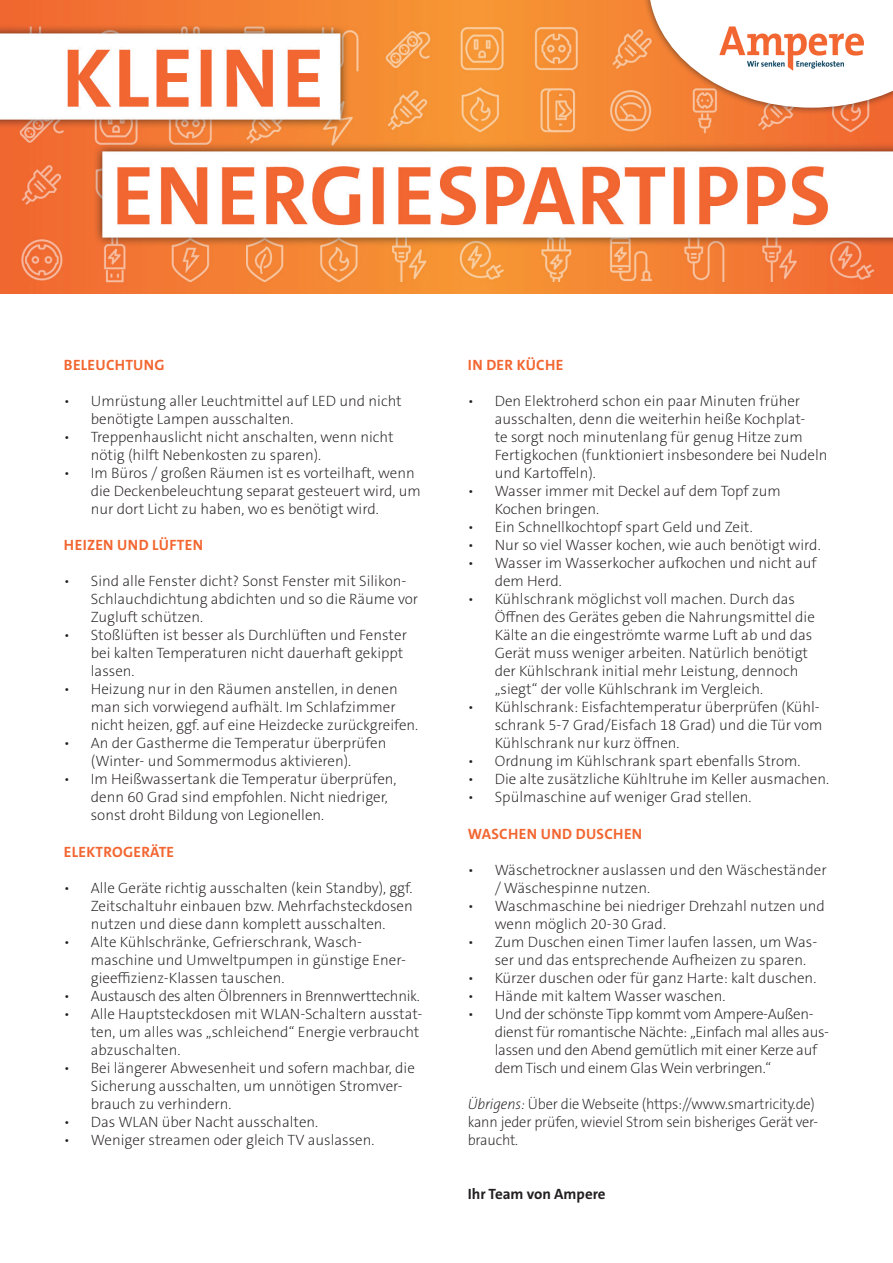
<style>
.page{position:relative;width:893px;height:1263px;background:#fff}
.page>*{position:absolute;margin:0;border:0;box-sizing:border-box;transform-origin:0 0}
.t1{font:200 15px/18px "The Sans C5";color:#231f20}
.t2{font:200 15px/18px "The Sans C5";letter-spacing:-.02em;color:#231f20}
.t3{font:200 15px/18px "The Sans C5";color:#231f20;scale:.96 1}
.t4{font:700 15px "The Sans C5";letter-spacing:.02em;color:#f26631}
.t5{font:700 15px "The Sans C5";color:#231f20}
.s1{font-style:italic}
</style>
<div class="page">
<img style="left:0;top:0;width:893px;height:293px">
<div style="left:641px;top:0;width:252px;height:115px;background:#231f20;opacity:.6"></div>
<svg style="left:648px;top:0;width:245px;height:108px"></svg>
<img style="left:720px;top:27px;width:143px;height:43px">
<p class="t4" style="left:64px;top:356px;width:102px">BELEUCHTUNG</p>
<p class="t1" style="left:91px;top:392px;width:312px;text-indent:-27px">• Umrüstung aller Leuchtmittel auf LED und nicht benötigte Lampen ausschalten.</p>
<p class="t1" style="left:91px;top:428px;width:304px;text-indent:-27px">• Treppenhauslicht nicht anschalten, wenn nicht nötig (hilft Nebenkosten zu sparen).</p>
<p class="t1" style="left:91px;top:464px;width:332px;text-indent:-27px">• Im Büros / großen Räumen ist es vorteilhaft, wenn die Deckenbeleuchtung separat gesteuert wird, um nur dort Licht zu haben, wo es benötigt wird.</p>
<p class="t4" style="left:64px;top:536px;width:141px">HEIZEN UND LÜFTEN</p>
<p class="t1" style="left:91px;top:572px;width:329px;text-indent:-27px">• Sind alle Fenster dicht? Sonst Fenster mit Silikon-<br>Schlauchdichtung abdichten und so die Räume vor<br>Zugluft schützen.</p>
<p class="t1" style="left:91px;top:626px;width:318px;text-indent:-27px">• Stoßlüften ist besser als Durchlüften und Fenster bei kalten Temperaturen nicht dauerhaft gekippt lassen.</p>
<p class="t1" style="left:91px;top:680px;width:329px;text-indent:-27px">• Heizung nur in den Räumen anstellen, in denen man sich vorwiegend aufhält. Im Schlafzimmer nicht heizen, ggf. auf eine Heizdecke zurückgreifen.</p>
<p class="t1" style="left:64px;top:734px;width:324px;text-align:center">• An der Gastherme die Temperatur überprüfen (Winter- und Sommermodus aktivieren).</p>
<p class="t1" style="left:91px;top:770px;width:307px;text-indent:-27px">• Im Heißwassertank die Temperatur überprüfen, denn 60 Grad sind empfohlen. Nicht niedriger, sonst droht Bildung von Legionellen.</p>
<p class="t4" style="left:64px;top:842px;width:112px">ELEKTROGERÄTE</p>
<p class="t1" style="left:91px;top:878px;width:323px;text-align:justify;text-indent:-27px">• Alle Geräte richtig ausschalten (kein Standby), ggf.<br>Zeitschaltuhr einbauen bzw. Mehrfachsteckdosen nutzen und diese dann komplett ausschalten.</p>
<p class="t1" style="left:91px;top:932px;width:317px;text-indent:-27px">• Alte Kühlschränke, Gefrierschrank, Wasch&shy;maschine und Umweltpumpen in günstige Ener&shy;gieeffizienz-Klassen tauschen.</p>
<p class="t2" style="left:64px;top:986px;width:358px">• Austausch des alten Ölbrenners in Brennwerttechnik.</p>
<p class="t1" style="left:91px;top:1004px;width:333px;text-indent:-27px">• Alle Hauptsteckdosen mit WLAN-Schaltern ausstat&shy;ten, um alles was „schleichend“ Energie verbraucht abzuschalten.</p>
<p class="t1" style="left:91px;top:1058px;width:326px;text-indent:-27px">• Bei längerer Abwesenheit und sofern machbar, die<br>Sicherung ausschalten, um unnötigen Stromver&shy;brauch zu verhindern.</p>
<p class="t1" style="left:64px;top:1112px;width:256px">• Das WLAN über Nacht ausschalten.</p>
<p class="t1" style="left:64px;top:1130px;width:312px">• Weniger streamen oder gleich TV auslassen.</p>
<p class="t4" style="left:468px;top:356px;width:97px">IN DER KÜCHE</p>
<p class="t1" style="left:495px;top:392px;width:334px;text-indent:-27px">• Den Elektroherd schon ein paar Minuten früher ausschalten, denn die weiterhin heiße Kochplat-<br>te sorgt noch minutenlang für genug Hitze zum Fertigkochen (funktioniert insbesondere bei Nudeln und Kartoffeln).</p>
<p class="t1" style="left:495px;top:482px;width:288px;text-indent:-27px">• Wasser immer mit Deckel auf dem Topf zum<br>Kochen bringen.</p>
<p class="t1" style="left:468px;top:518px;width:286px">• Ein Schnellkochtopf spart Geld und Zeit.</p>
<p class="t1" style="left:468px;top:536px;width:354px">• Nur so viel Wasser kochen, wie auch benötigt wird.</p>
<p class="t1" style="left:495px;top:554px;width:323px;text-indent:-27px">• Wasser im Wasserkocher aufkochen und nicht auf dem Herd.</p>
<p class="t1" style="left:495px;top:590px;width:322px;text-indent:-27px">• Kühlschrank möglichst voll machen. Durch das Öffnen des Gerätes geben die Nahrungsmittel die Kälte an die eingeströmte warme Luft ab und das Gerät muss weniger arbeiten. Natürlich benötigt der Kühlschrank initial mehr Leistung, dennoch „siegt“ der volle Kühlschrank im Vergleich.</p>
<p class="t1" style="left:495px;top:698px;width:329px;text-indent:-27px">• Kühlschrank: Eisfachtemperatur überprüfen (Kühl&shy;schrank 5-7 Grad/Eisfach 18 Grad) und die Tür vom<br>Kühlschrank nur kurz öffnen.</p>
<p class="t1" style="left:468px;top:752px;width:334px">• Ordnung im Kühlschrank spart ebenfalls Strom.</p>
<p class="t1" style="left:468px;top:770px;width:363px">• Die alte zusätzliche Kühltruhe im Keller ausmachen.</p>
<p class="t1" style="left:468px;top:788px;width:285px">• Spülmaschine auf weniger Grad stellen.</p>
<p class="t4" style="left:468px;top:824px;width:176px">WASCHEN UND DUSCHEN</p>
<p class="t1" style="left:495px;top:860px;width:333px;text-indent:-27px">• Wäschetrockner auslassen und den Wäscheständer / Wäschespinne nutzen.</p>
<p class="t1" style="left:495px;top:896px;width:332px;text-indent:-27px">• Waschmaschine bei niedriger Drehzahl nutzen und wenn möglich 20-30 Grad.</p>
<p class="t1" style="left:495px;top:932px;width:324px;text-indent:-27px">• Zum Duschen einen Timer laufen lassen, um Was&shy;ser und das entsprechende Aufheizen zu sparen.</p>
<p class="t1" style="left:468px;top:968px;width:350px">• Kürzer duschen oder für ganz Harte: kalt duschen.</p>
<p class="t1" style="left:468px;top:986px;width:259px">• Hände mit kaltem Wasser waschen.</p>
<p class="t2" style="left:495px;top:1004px;width:336px;text-indent:-27px">• Und der schönste Tipp kommt vom Ampere-Außen&shy;dienst für romantische Nächte: „Einfach mal alles aus&shy;lassen und den Abend gemütlich mit einer Kerze auf dem Tisch und einem Glas Wein verbringen.“</p>
<p class="t3" style="left:468px;top:1094px;width:367px"><span class="s1">Übrigens:</span> Über die Webseite (https://www.smartricity.de) kann jeder prüfen, wieviel Strom sein bisheriges Gerät ver&shy;braucht.</p>
<p class="t5" style="left:468px;top:1184px;width:139px">Ihr Team von Ampere</p>
</div>
